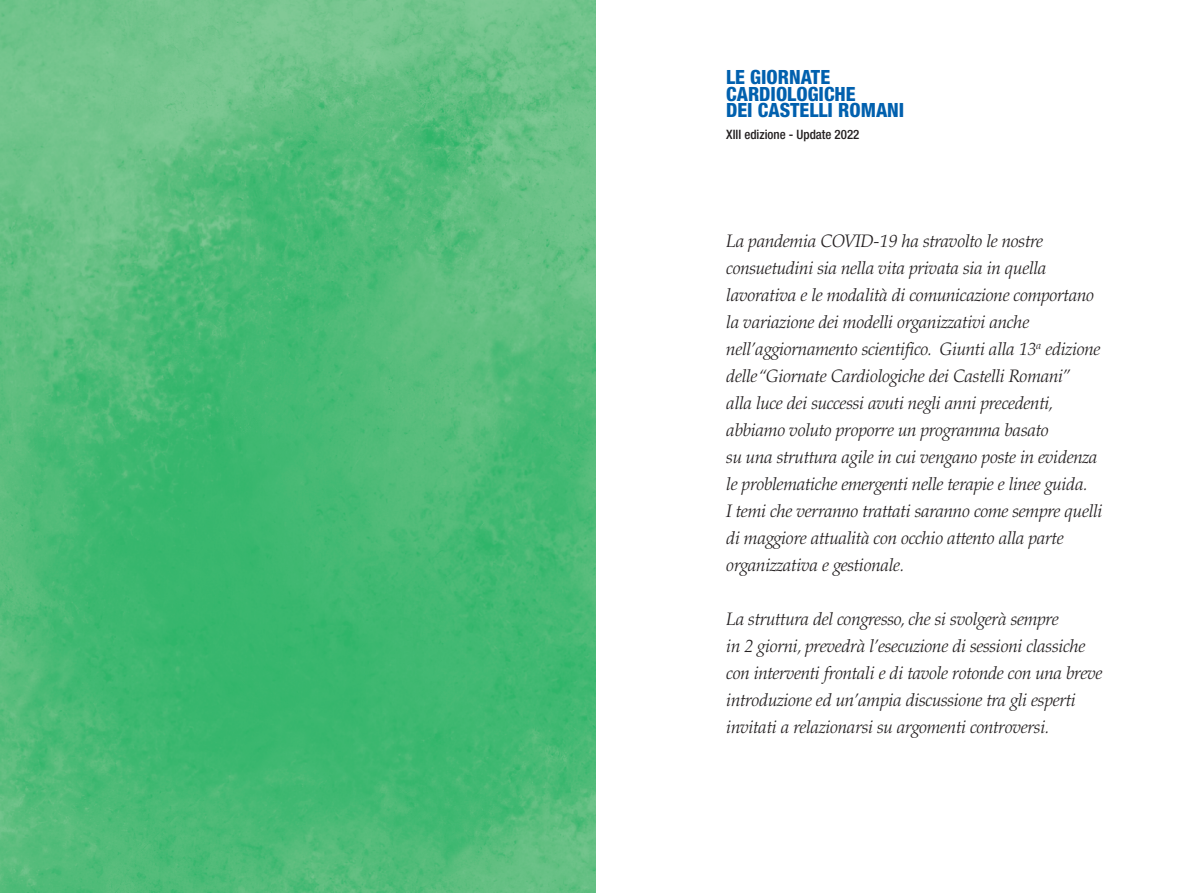
<style>
.page{position:relative;width:1191px;height:893px;background:#fff}
.page>*{position:absolute;margin:0;border:0;box-sizing:border-box;transform-origin:0 0}
.t1{font:800 condensed 19.65px/16.6px "Helvetica Neue";color:#0160ae}
.t2{font:italic 300 18px/27px "Palatino";letter-spacing:-.015em;color:#231f20}
.t3{font:500 condensed 12.9px "Helvetica Neue";color:#231f20}
</style>
<div class="page">
<img style="left:0;top:0;width:595px;height:893px">
<p class="t1" style="left:726px;top:70px;width:180px">LE GIORNATE<br>CARDIOLOGICHE<br>DEI CASTELLI ROMANI</p>
<p class="t3" style="left:726px;top:130px;width:135px">XIII edizione - Update 2022</p>
<p class="t2" style="left:726px;top:229px;width:378px">La pandemia COVID-19 ha stravolto le nostre consuetudini sia nella vita privata sia in quella lavorativa e le modalità di comunicazione comportano la variazione dei modelli organizzativi anche nell’aggiornamento scientifico. Giunti alla 13<sup>a</sup> edizione delle“Giornate Cardiologiche dei Castelli Romani”<br>alla luce dei successi avuti negli anni precedenti, abbiamo voluto proporre un programma basato<br>su una struttura agile in cui vengano poste in evidenza le problematiche emergenti nelle terapie e linee guida.<br>I temi che verranno trattati saranno come sempre quelli di maggiore attualità con occhio attento alla parte organizzativa e gestionale.</p>
<p class="t2" style="left:726px;top:607px;width:378px">La struttura del congresso, che si svolgerà sempre<br>in 2 giorni, prevedrà l’esecuzione di sessioni classiche con interventi frontali e di tavole rotonde con una breve introduzione ed un’ampia discussione tra gli esperti invitati a relazionarsi su argomenti controversi.</p>
</div>
